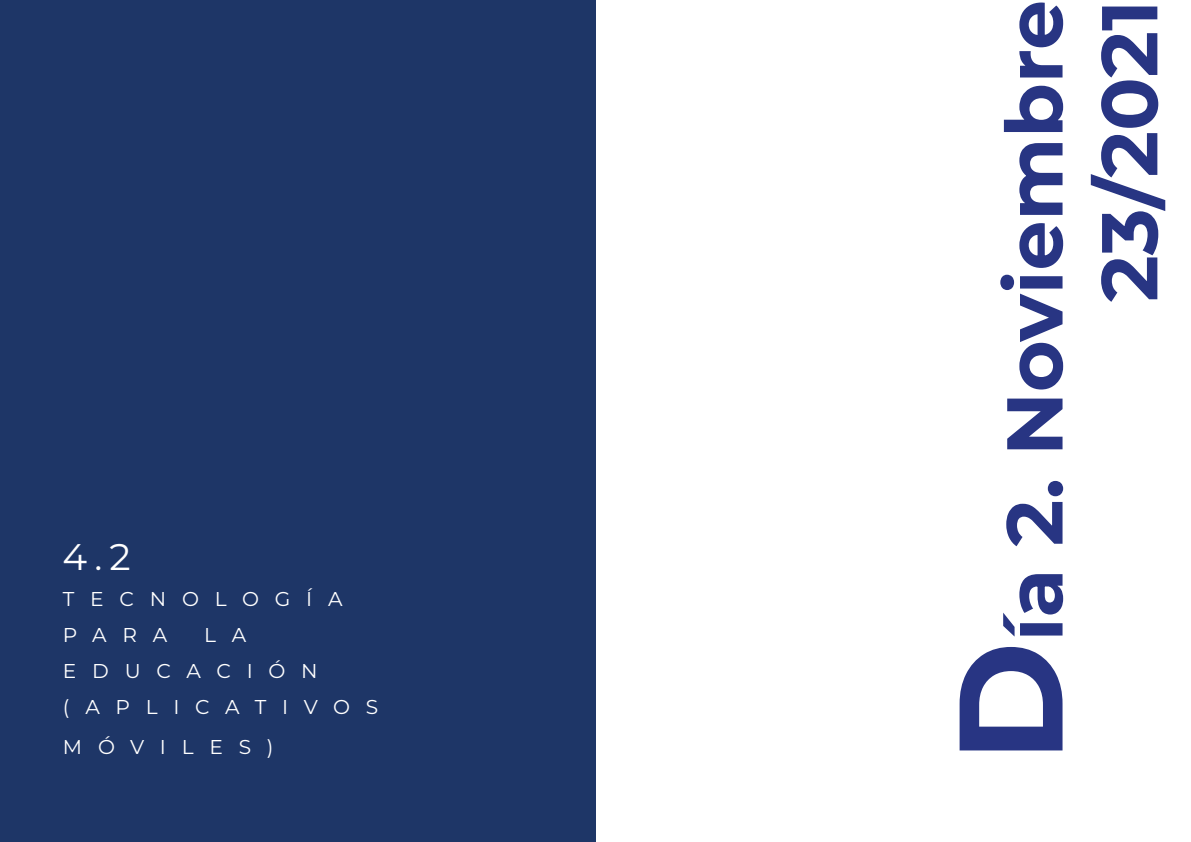
<style>
.page{position:relative;width:1191px;height:842px;background:#fff}
.page>*{position:absolute;margin:0;border:0;box-sizing:border-box;transform-origin:0 0}
.t1{font:700 79px/94.8px "Montserrat";color:#283583;text-align:right}
.t2{font:37px "Montserrat";color:#fff}
.t3{font:20px/36px "Montserrat";letter-spacing:.78em;color:#fff}
.s1{font-size:147px}
</style>
<div class="page">
<div style="left:0;top:0;width:595px;height:842px;background:#1e3667"></div>
<h2 class="t2" style="left:62px;top:532px;width:70px">4.2</h2>
<p class="t3" style="left:63px;top:580px;width:281px">TECNOLOGÍA<br>PARA</p>
<p class="t3" style="left:63px;top:616px;width:317px;text-indent:141px">L A<br>EDUCACIÓN (APLICATIVOS</p>
<p class="t3" style="left:63px;top:728px;width:212px">MÓVILES)</p>
<h1 class="t1" style="left:985px;top:763px;width:764px;rotate:-90deg"><span class="s1">D</span>ía 2. Noviembre<br>23/2021</h1>
</div>
